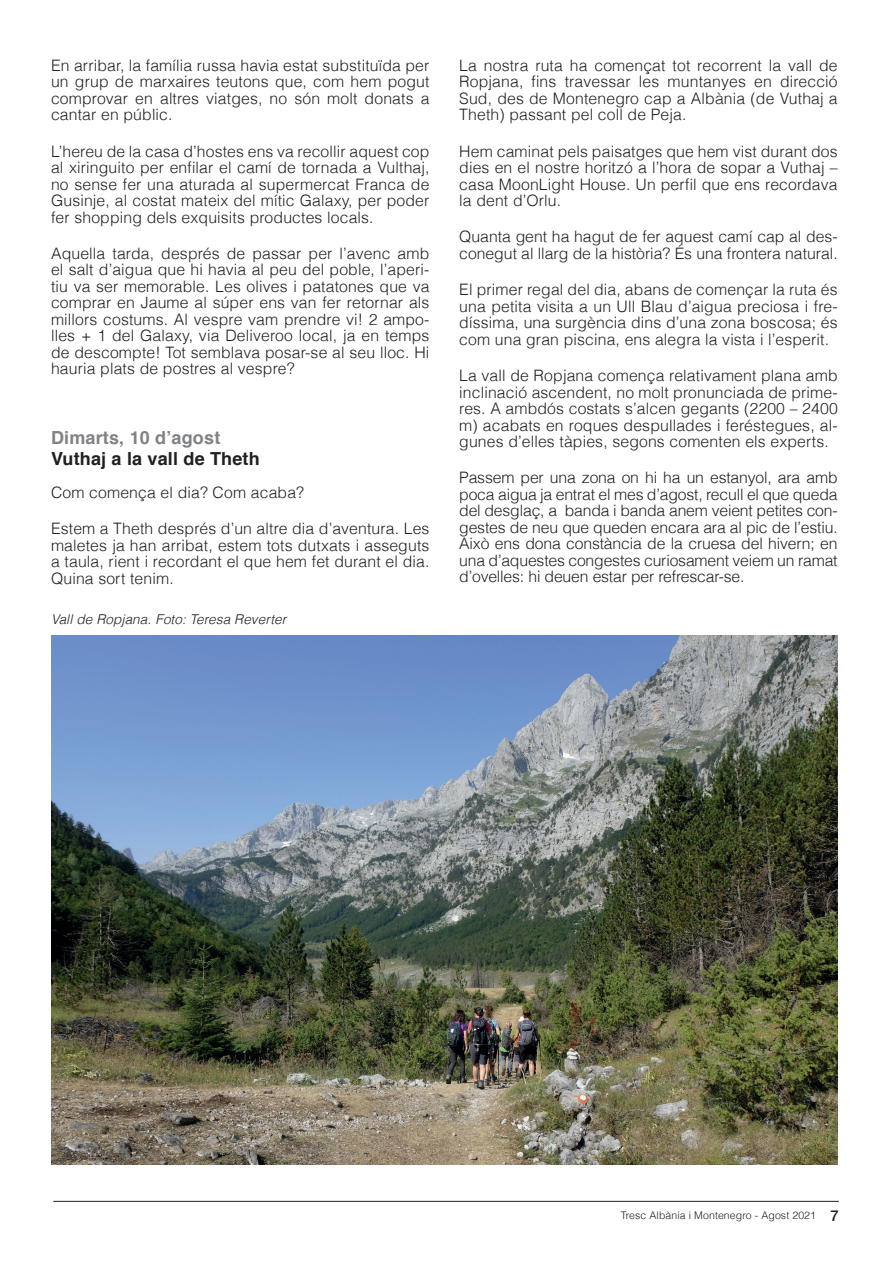
<style>
.page{position:relative;width:893px;height:1263px;background:#fff}
.page>*{position:absolute;margin:0;border:0;box-sizing:border-box;transform-origin:0 0}
.t1{font:700 18px "Helvetica";letter-spacing:.01em;color:#231f20}
.t2{font:700 18px "Helvetica";letter-spacing:.01em;color:#808285}
.t3{font:300 15.75px/16.5px "Helvetica";letter-spacing:.01em;color:#231f20;text-align:justify}
.t4{font:italic 300 13.5px "Helvetica";letter-spacing:.01em;color:#231f20}
.t5{font:300 10.5px "Helvetica";letter-spacing:.01em;color:#231f20}
.s1{font-family:"Helvetica Neue LT Std";font-weight:500;font-size:15px}
</style>
<div class="page">
<hr style="left:53px;top:1201px;width:786px;height:1px;background:#231f20">
<img style="left:51px;top:635px;width:787px;height:530px">
<p class="t3" style="left:51px;top:56px;width:380px">En arribar, la família russa havia estat substituïda per un grup de marxaires teutons que, com hem pogut comprovar en altres viatges, no són molt donats a cantar en públic.</p>
<p class="t3" style="left:51px;top:142px;width:380px">L’hereu de la casa d’hostes ens va recollir aquest cop al xiringuito per enfilar el camí de tornada a Vulthaj, no sense fer una aturada al supermercat Franca de Gusinje, al costat mateix del mític Galaxy, per poder fer shopping dels exquisits productes locals.</p>
<p class="t3" style="left:51px;top:244px;width:380px">Aquella tarda, després de passar per l’avenc amb el salt d’aigua que hi havia al peu del poble, l’aperi&shy;tiu va ser memorable. Les olives i patatones que va comprar en Jaume al súper ens van fer retornar als millors costums. Al vespre vam prendre vi! 2 ampo&shy;lles + 1 del Galaxy, via Deliveroo local, ja en temps de descompte! Tot semblava posar-se al seu lloc. Hi hauria plats de postres al vespre?</p>
<p class="t2" style="left:51px;top:423px;width:171px">Dimarts, 10 d’agost</p>
<p class="t1" style="left:51px;top:444px;width:210px">Vuthaj a la vall de Theth</p>
<p class="t3" style="left:51px;top:483px;width:255px">Com comença el dia? Com acaba?</p>
<p class="t3" style="left:51px;top:520px;width:380px">Estem a Theth després d’un altre dia d’aventura. Les maletes ja han arribat, estem tots dutxats i asseguts a taula, rient i recordant el que hem fet durant el dia.<br>Quina sort tenim.</p>
<p class="t4" style="left:51px;top:609px;width:237px">Vall de Ropjana. Foto: Teresa Reverter</p>
<p class="t3" style="left:459px;top:56px;width:380px">La nostra ruta ha començat tot recorrent la vall de Ropjana, fins travessar les muntanyes en direcció Sud, des de Montenegro cap a Albània (de Vuthaj a Theth) passant pel coll de Peja.</p>
<p class="t3" style="left:459px;top:142px;width:380px">Hem caminat pels paisatges que hem vist durant dos dies en el nostre horitzó a l’hora de sopar a Vuthaj – casa MoonLight House. Un perfil que ens recordava la dent d’Orlu.</p>
<p class="t3" style="left:459px;top:228px;width:380px">Quanta gent ha hagut de fer aquest camí cap al des&shy;conegut al llarg de la història? És una frontera natural.</p>
<p class="t3" style="left:459px;top:281px;width:380px">El primer regal del dia, abans de començar la ruta és una petita visita a un Ull Blau d’aigua preciosa i fre&shy;díssima, una surgència dins d’una zona boscosa; és com una gran piscina, ens alegra la vista i l’esperit.</p>
<p class="t3" style="left:459px;top:366px;width:380px">La vall de Ropjana comença relativament plana amb inclinació ascendent, no molt pronunciada de prime&shy;res. A ambdós costats s’alcen gegants (2200 – 2400 m) acabats en roques despullades i feréstegues, al&shy;gunes d’elles tàpies, segons comenten els experts.</p>
<p class="t3" style="left:459px;top:469px;width:380px">Passem per una zona on hi ha un estanyol, ara amb poca aigua ja entrat el mes d’agost, recull el que queda del desglaç, a banda i banda anem veient petites con&shy;gestes de neu que queden encara ara al pic de l’estiu.<br>Això ens dona constància de la cruesa del hivern; en una d’aquestes congestes curiosament veiem un ramat d’ovelles: hi deuen estar per refrescar-se.</p>
<p class="t5" style="left:621px;top:1207px;width:219px">Tresc Albània i Montenegro - Agost 2021 <span class="s1">7</span></p>
</div>
